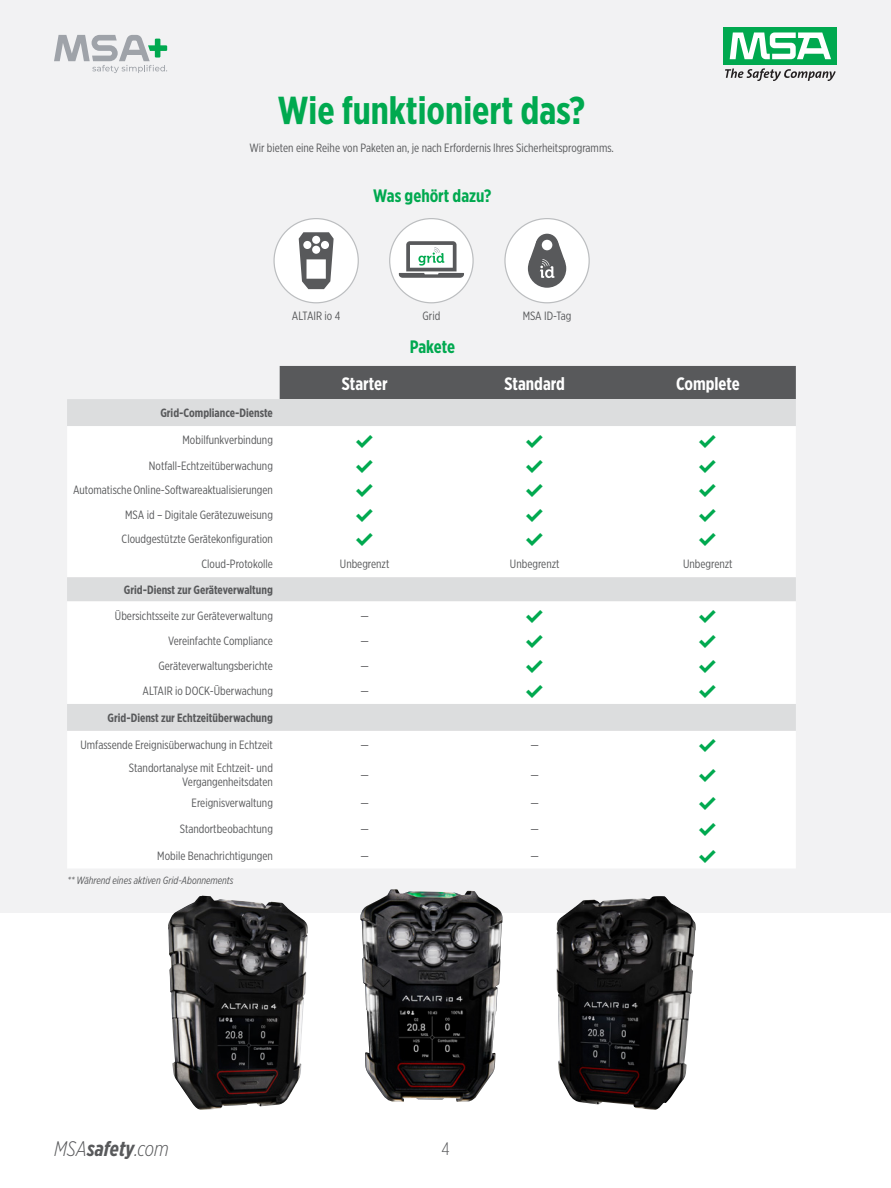
<style>
.page{position:relative;width:891px;height:1188px;background:#fff}
.page>*{position:absolute;margin:0;border:0;box-sizing:border-box;transform-origin:0 0}
.Headline_Large_Green{font:700 39px "Gotham X Narrow";color:#00a94f}
.Body_Copy{font:21px "Click Bits Icons 1";color:#00a94f}
.t1{font:italic 300 21px "Gotham X Narrow";letter-spacing:-.005em;color:#58595b}
.Headline{font:700 18px "Gotham X Narrow";color:#fff}
.Headline_Green{font:700 18px "Gotham X Narrow";color:#00a94f}
.t2{font:300 18px "Gotham X Narrow";color:#58595b}
.Body_Copy-2{font:12px/14.2px "Gotham X Narrow";color:#58595b;text-align:right}
.Body_Copy-3{font:700 12px "Gotham X Narrow";color:#58595b}
.Footnote{font:italic 10.5px "Gotham X Narrow";color:#58595b}
.s1{font-weight:700}
</style>
<div class="page">
<div style="left:0;top:0;width:891px;height:913px;background:#f2f2f3"></div>
<div style="left:724px;top:27px;width:113px;height:38px;background:#00a94f"></div>
<svg style="left:730px;top:33px;width:101px;height:26px"></svg>
<svg style="left:725px;top:68px;width:111px;height:13px"></svg>
<svg style="left:54px;top:35px;width:113px;height:38px"></svg>
<div style="left:280px;top:366px;width:516px;height:33px;background:#58595b"></div>
<div style="left:67px;top:399px;width:729px;height:27px;background:#dcddde"></div>
<svg style="left:67px;top:426px;width:729px;height:442px;fill:#fff"></svg>
<div style="left:274px;top:219px;width:84px;height:84px;background:#fff;border-radius:50%"></div>
<svg style="left:299px;top:232px;width:35px;height:57px"></svg>
<div style="left:505px;top:219px;width:84px;height:84px;background:#fff;border-radius:50%"></div>
<div style="left:528px;top:249px;width:38px;height:39px;background:#58595b;border-radius:50%"></div>
<div style="left:536px;top:234px;width:22px;height:22px;background:#58595b;border-radius:50%"></div>
<div style="left:542px;top:240px;width:10px;height:10px;background:#fff;border-radius:50%"></div>
<svg style="left:529px;top:241px;width:36px;height:37px"></svg>
<div style="left:390px;top:219px;width:83px;height:84px;background:#fff;border-radius:50%"></div>
<svg style="left:399px;top:241px;width:65px;height:37px"></svg>
<img style="left:556px;top:896px;width:140px;height:214px">
<img style="left:168px;top:896px;width:140px;height:214px">
<img style="left:361px;top:889px;width:141px;height:213px">
<p class="Headline_Large_Green" style="left:278px;top:86px;width:309px">Wie funktioniert das?</p>
<p class="Body_Copy-2" style="left:249px;top:141px;width:366px">Wir bieten eine Reihe von Paketen an, je nach Erfordernis Ihres Sicherheitsprogramms.</p>
<p class="Headline_Green" style="left:373px;top:185px;width:120px">Was gehört dazu?</p>
<p class="Body_Copy-2" style="left:292px;top:309px;width:50px">ALTAIR io 4</p>
<p class="Body_Copy-2" style="left:422px;top:309px;width:19px">Grid</p>
<p class="Body_Copy-2" style="left:523px;top:309px;width:50px">MSA ID‑Tag</p>
<p class="Headline_Green" style="left:410px;top:335px;width:47px">Pakete</p>
<p class="Headline" style="left:342px;top:372px;width:47px">Starter</p>
<p class="Headline" style="left:505px;top:372px;width:62px">Standard</p>
<p class="Headline" style="left:676px;top:372px;width:65px">Complete</p>
<p class="Body_Copy-3" style="left:160px;top:406px;width:114px">Grid-Compliance-Dienste</p>
<p class="Body_Copy-2" style="left:183px;top:433px;width:92px">Mobilfunkverbindung</p>
<p class="Body_Copy" style="left:355px;top:427px;width:20px">d</p>
<p class="Body_Copy" style="left:525px;top:427px;width:20px">d</p>
<p class="Body_Copy" style="left:698px;top:427px;width:20px">d</p>
<p class="Body_Copy-2" style="left:149px;top:459px;width:125px">Notfall-Echtzeitüberwachung</p>
<p class="Body_Copy" style="left:355px;top:453px;width:20px">d</p>
<p class="Body_Copy" style="left:525px;top:453px;width:20px">d</p>
<p class="Body_Copy" style="left:698px;top:453px;width:20px">d</p>
<p class="Body_Copy-2" style="left:73px;top:483px;width:201px">Automatische Online-Softwareaktualisierungen</p>
<p class="Body_Copy" style="left:355px;top:477px;width:20px">d</p>
<p class="Body_Copy" style="left:525px;top:477px;width:20px">d</p>
<p class="Body_Copy" style="left:698px;top:477px;width:20px">d</p>
<p class="Body_Copy-2" style="left:125px;top:507px;width:149px">MSA id – Digitale Gerätezuweisung</p>
<p class="Body_Copy" style="left:355px;top:501px;width:20px">d</p>
<p class="Body_Copy" style="left:525px;top:501px;width:20px">d</p>
<p class="Body_Copy" style="left:698px;top:501px;width:20px">d</p>
<p class="Body_Copy-2" style="left:122px;top:531px;width:153px">Cloudgestützte Gerätekonfiguration</p>
<p class="Body_Copy" style="left:355px;top:526px;width:20px">d</p>
<p class="Body_Copy" style="left:525px;top:526px;width:20px">d</p>
<p class="Body_Copy" style="left:698px;top:526px;width:20px">d</p>
<p class="Body_Copy-2" style="left:202px;top:557px;width:73px">Cloud-Protokolle</p>
<p class="Body_Copy-2" style="left:340px;top:557px;width:51px">Unbegrenzt</p>
<p class="Body_Copy-2" style="left:510px;top:557px;width:51px">Unbegrenzt</p>
<p class="Body_Copy-2" style="left:683px;top:557px;width:51px">Unbegrenzt</p>
<p class="Body_Copy-3" style="left:124px;top:582px;width:151px">Grid‑Dienst zur Geräteverwaltung</p>
<p class="Body_Copy-2" style="left:115px;top:608px;width:160px">Übersichtsseite zur Geräteverwaltung</p>
<p class="Body_Copy-2" style="left:360px;top:608px;width:10px">—</p>
<p class="Body_Copy" style="left:525px;top:603px;width:20px">d</p>
<p class="Body_Copy" style="left:698px;top:603px;width:20px">d</p>
<p class="Body_Copy-2" style="left:168px;top:634px;width:106px">Vereinfachte Compliance</p>
<p class="Body_Copy-2" style="left:360px;top:634px;width:10px">—</p>
<p class="Body_Copy" style="left:525px;top:628px;width:20px">d</p>
<p class="Body_Copy" style="left:698px;top:628px;width:20px">d</p>
<p class="Body_Copy-2" style="left:158px;top:658px;width:116px">Geräteverwaltungsberichte</p>
<p class="Body_Copy-2" style="left:360px;top:658px;width:10px">—</p>
<p class="Body_Copy" style="left:525px;top:652px;width:20px">d</p>
<p class="Body_Copy" style="left:698px;top:652px;width:20px">d</p>
<p class="Body_Copy-2" style="left:143px;top:684px;width:132px">ALTAIR io DOCK-Überwachung</p>
<p class="Body_Copy-2" style="left:360px;top:684px;width:10px">—</p>
<p class="Body_Copy" style="left:525px;top:678px;width:20px">d</p>
<p class="Body_Copy" style="left:698px;top:678px;width:20px">d</p>
<p class="Body_Copy-3" style="left:108px;top:711px;width:167px">Grid‑Dienst zur Echtzeitüberwachung</p>
<p class="Body_Copy-2" style="left:81px;top:738px;width:194px">Umfassende Ereignisüberwachung in Echtzeit</p>
<p class="Body_Copy-2" style="left:360px;top:738px;width:10px">—</p>
<p class="Body_Copy-2" style="left:531px;top:738px;width:10px">—</p>
<p class="Body_Copy" style="left:698px;top:732px;width:20px">d</p>
<p class="Body_Copy-2" style="left:129px;top:760px;width:145px">Standortanalyse mit Echtzeit- und<br>Vergangenheitsdaten</p>
<p class="Body_Copy-2" style="left:360px;top:767px;width:10px">—</p>
<p class="Body_Copy-2" style="left:531px;top:767px;width:10px">—</p>
<p class="Body_Copy" style="left:698px;top:762px;width:20px">d</p>
<p class="Body_Copy-2" style="left:192px;top:796px;width:83px">Ereignisverwaltung</p>
<p class="Body_Copy-2" style="left:360px;top:796px;width:10px">—</p>
<p class="Body_Copy-2" style="left:531px;top:796px;width:10px">—</p>
<p class="Body_Copy" style="left:698px;top:790px;width:20px">d</p>
<p class="Body_Copy-2" style="left:180px;top:821px;width:95px">Standortbeobachtung</p>
<p class="Body_Copy-2" style="left:360px;top:821px;width:10px">—</p>
<p class="Body_Copy-2" style="left:531px;top:821px;width:10px">—</p>
<p class="Body_Copy" style="left:698px;top:816px;width:20px">d</p>
<p class="Body_Copy-2" style="left:157px;top:848px;width:117px">Mobile Benachrichtigungen</p>
<p class="Body_Copy-2" style="left:360px;top:848px;width:10px">—</p>
<p class="Body_Copy-2" style="left:531px;top:848px;width:10px">—</p>
<p class="Body_Copy" style="left:698px;top:843px;width:20px">d</p>
<p class="Footnote" style="left:68px;top:874px;width:167px">** Während eines aktiven Grid-Abonnements</p>
<h2 class="t1" style="left:54px;top:1136px;width:116px">MSA<span class="s1">safety</span>.com</h2>
<h3 class="t2" style="left:441px;top:1138px;width:10px">4</h3>
</div>
